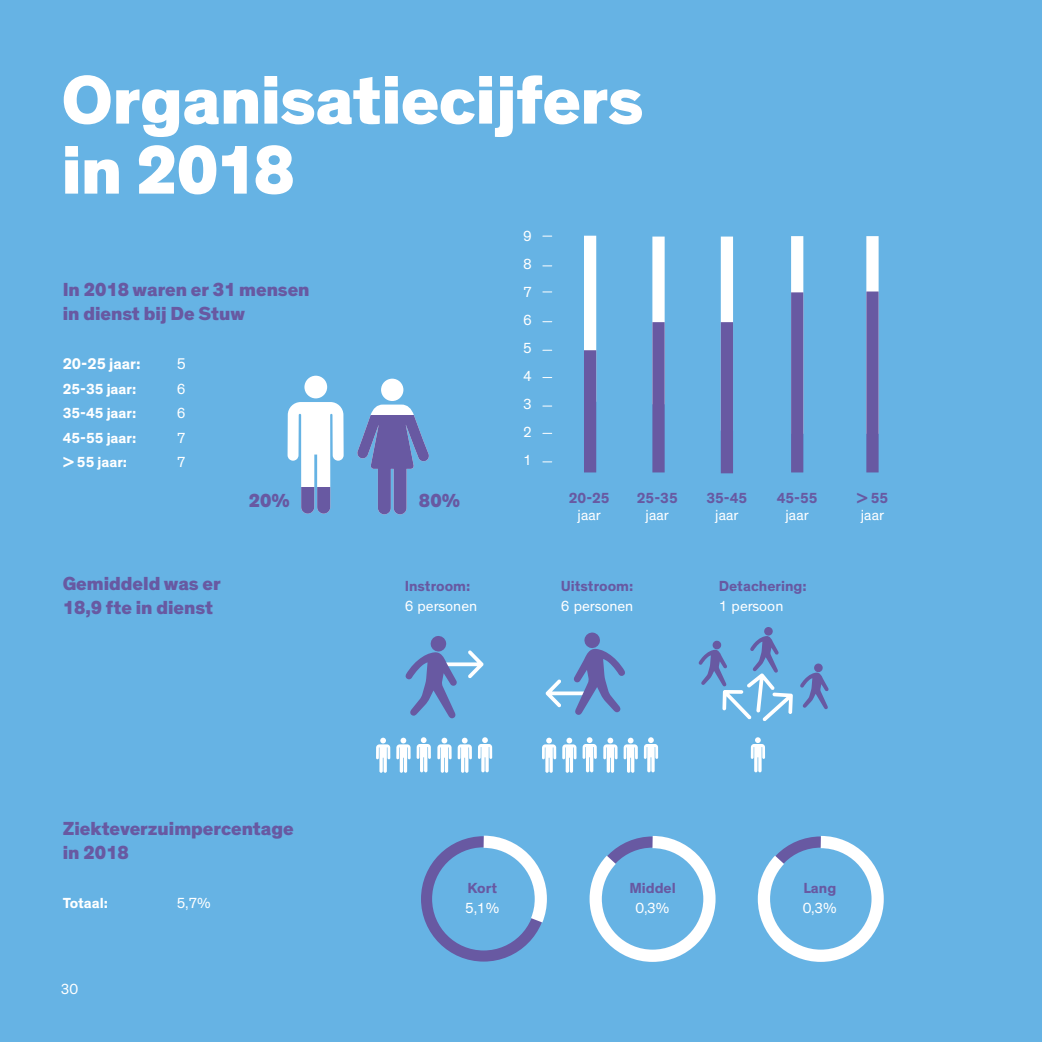
<style>
.page{position:relative;width:1042px;height:1042px;background:#66b3e4}
.page>*{position:absolute;margin:0;border:0;box-sizing:border-box;transform-origin:0 0}
.t1{font:800 70px/70px "Theinhardt";letter-spacing:-.005em;color:#fff}
.t2{font:800 19.25px/24.5px "Theinhardt";color:#6859a2}
.t3{font:700 15.75px "Theinhardt";color:#fff}
.t4{font:15.75px "Theinhardt";color:#fff}
.t5{font:14.88px/28px "Theinhardt";color:#fff;text-align:justify}
.t6{font:700 14.88px "Theinhardt";color:#6859a2}
.t7{font:700 14.88px "Theinhardt";color:#fff}
</style>
<div class="page">
<div style="left:584px;top:242px;width:12px;height:154px;background:#fff"></div>
<svg style="left:757px;top:835px;width:127px;height:127px"></svg>
<svg style="left:589px;top:836px;width:127px;height:126px"></svg>
<div style="left:421px;top:836px;width:125px;height:125px;border:11px solid #6859a2;border-radius:50%"></div>
<svg style="left:471px;top:835px;width:76px;height:101px"></svg>
<div style="left:584px;top:356px;width:12px;height:110px;background:#6859a2"></div>
<div style="left:652px;top:243px;width:12px;height:155px;background:#fff"></div>
<div style="left:721px;top:243px;width:12px;height:181px;background:#fff"></div>
<div style="left:866px;top:242px;width:12px;height:186px;background:#fff"></div>
<div style="left:791px;top:242px;width:12px;height:186px;background:#fff"></div>
<div style="left:652px;top:328px;width:12px;height:138px;background:#6859a2"></div>
<div style="left:866px;top:298px;width:12px;height:168px;background:#6859a2"></div>
<div style="left:791px;top:298px;width:12px;height:168px;background:#6859a2"></div>
<div style="left:721px;top:328px;width:12px;height:139px;background:#6859a2"></div>
<div style="left:381px;top:379px;width:22px;height:22px;background:#fff;border-radius:50%"></div>
<svg style="left:357px;top:404px;width:72px;height:110px"></svg>
<svg style="left:287px;top:402px;width:57px;height:85px"></svg>
<div style="left:304px;top:376px;width:23px;height:22px;background:#fff;border-radius:50%"></div>
<svg style="left:301px;top:487px;width:30px;height:27px"></svg>
<svg style="left:405px;top:636px;width:79px;height:82px"></svg>
<svg style="left:545px;top:632px;width:80px;height:83px"></svg>
<div style="left:814px;top:663px;width:9px;height:9px;background:#6859a2;border-radius:50%"></div>
<svg style="left:800px;top:672px;width:29px;height:37px"></svg>
<div style="left:764px;top:627px;width:9px;height:9px;background:#6859a2;border-radius:50%"></div>
<svg style="left:698px;top:636px;width:95px;height:85px"></svg>
<svg style="left:376px;top:738px;width:14px;height:35px"></svg>
<svg style="left:542px;top:738px;width:14px;height:35px"></svg>
<svg style="left:437px;top:738px;width:15px;height:35px"></svg>
<svg style="left:603px;top:738px;width:14px;height:35px"></svg>
<svg style="left:396px;top:738px;width:14px;height:35px"></svg>
<svg style="left:562px;top:738px;width:14px;height:35px"></svg>
<svg style="left:458px;top:738px;width:14px;height:35px"></svg>
<svg style="left:623px;top:738px;width:15px;height:35px"></svg>
<svg style="left:417px;top:737px;width:14px;height:35px"></svg>
<svg style="left:582px;top:737px;width:15px;height:35px"></svg>
<svg style="left:478px;top:737px;width:14px;height:35px"></svg>
<svg style="left:644px;top:737px;width:14px;height:35px"></svg>
<svg style="left:751px;top:737px;width:14px;height:35px"></svg>
<h1 class="t1" style="left:62px;top:67px;width:583px">Organisatiecijfers in 2018</h1>
<p class="t2" style="left:63px;top:278px;width:248px">In 2018 waren er 31 mensen in dienst bij De Stuw</p>
<p class="t3" style="left:63px;top:354px;width:80px">20-25 jaar:</p>
<p class="t4" style="left:177px;top:355px;width:11px">5</p>
<p class="t7" style="left:63px;top:380px;width:75px">25-35 jaar:</p>
<p class="t5" style="left:177px;top:375px;width:10px">6</p>
<p class="t7" style="left:63px;top:404px;width:75px">35-45 jaar:</p>
<p class="t5" style="left:177px;top:400px;width:10px">6</p>
<p class="t7" style="left:63px;top:429px;width:75px">45-55 jaar:</p>
<p class="t5" style="left:177px;top:424px;width:10px">7</p>
<p class="t7" style="left:63px;top:453px;width:66px">&gt; 55 jaar:</p>
<p class="t5" style="left:177px;top:449px;width:10px">7</p>
<p class="t5" style="left:523px;top:223px;width:10px">9<br>8<br>7<br>6<br>5<br>4<br>3<br>2<br>1</p>
<p class="t2" style="left:249px;top:489px;width:43px">20%</p>
<p class="t2" style="left:419px;top:489px;width:43px">80%</p>
<p class="t6" style="left:569px;top:489px;width:42px">20-25</p>
<p class="t5" style="left:577px;top:502px;width:25px">jaar</p>
<p class="t6" style="left:637px;top:489px;width:42px">25-35</p>
<p class="t5" style="left:645px;top:502px;width:25px">jaar</p>
<p class="t2" style="left:63px;top:572px;width:160px">Gemiddeld was er<br>18,9 fte in dienst</p>
<p class="t6" style="left:405px;top:577px;width:67px">Instroom:</p>
<p class="t5" style="left:405px;top:592px;width:74px">6 personen</p>
<p class="t6" style="left:561px;top:577px;width:74px">Uitstroom:</p>
<p class="t5" style="left:561px;top:592px;width:74px">6 personen</p>
<p class="t6" style="left:706px;top:489px;width:42px">35-45</p>
<p class="t5" style="left:715px;top:502px;width:25px">jaar</p>
<p class="t6" style="left:777px;top:489px;width:42px">45-55</p>
<p class="t5" style="left:785px;top:502px;width:25px">jaar</p>
<p class="t6" style="left:719px;top:577px;width:89px">Detachering:</p>
<p class="t5" style="left:719px;top:592px;width:66px">1 persoon</p>
<p class="t6" style="left:856px;top:489px;width:33px">&gt; 55</p>
<p class="t5" style="left:861px;top:502px;width:25px">jaar</p>
<p class="t2" style="left:63px;top:817px;width:232px">Ziekteverzuimpercentage in 2018</p>
<p class="t7" style="left:63px;top:894px;width:47px">Totaal:</p>
<p class="t5" style="left:177px;top:890px;width:36px">5,7%</p>
<p class="t5" style="left:61px;top:975px;width:19px">30</p>
<p class="t6" style="left:467px;top:879px;width:31px">Kort</p>
<p class="t5" style="left:465px;top:894px;width:36px">5,1%</p>
<p class="t6" style="left:629px;top:879px;width:48px">Middel</p>
<p class="t5" style="left:635px;top:894px;width:36px">0,3%</p>
<p class="t6" style="left:803px;top:879px;width:34px">Lang</p>
<p class="t5" style="left:803px;top:894px;width:36px">0,3%</p>
</div>
